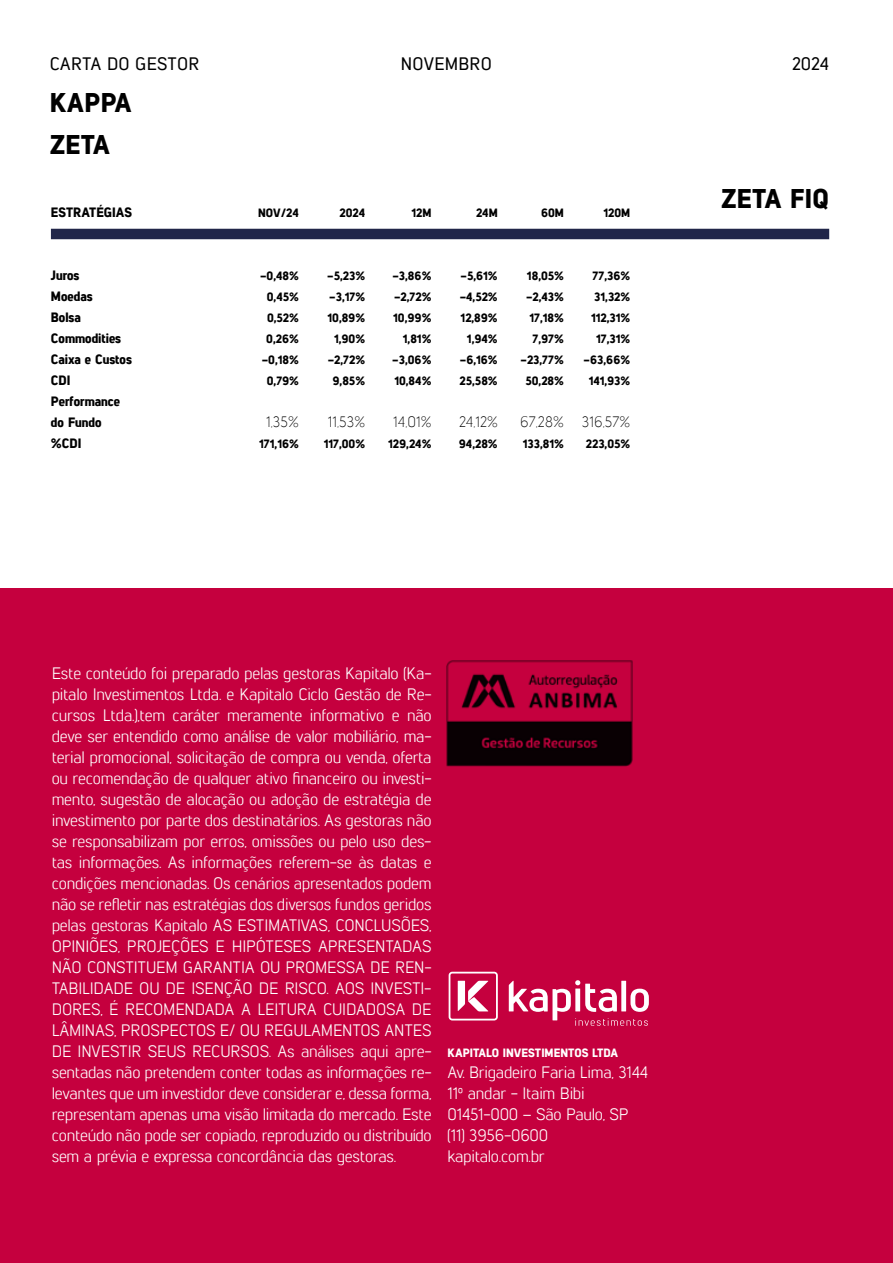
<style>
.page{position:relative;width:893px;height:1263px;background:#fff}
.page>*{position:absolute;margin:0;border:0;box-sizing:border-box;transform-origin:0 0}
.t1{font:800 27px/42px "Lintel";letter-spacing:.01em;color:#000}
.t2{font:18px "Lintel Regular 5";letter-spacing:.01em;color:#000}
.t3{font:16.5px/21px "Lintel";letter-spacing:-.015em;color:#fff;text-align:justify}
.t4{font:15px "Lintel Regular 4";color:#000}
.t5{font:800 13.5px/21px "Lintel";color:#000}
.t6{font:800 12px/21px "Lintel";color:#000;text-align:right}
.t7{font:800 12px "Lintel";color:#fff}
</style>
<div class="page">
<div style="left:0;top:589px;width:893px;height:674px;background:#c5003e"></div>
<svg style="left:449px;top:972px;width:49px;height:48px"></svg>
<svg style="left:509px;top:980px;width:140px;height:46px"></svg>
<img style="left:446px;top:660px;width:187px;height:107px">
<div style="left:51px;top:229px;width:778px;height:10px;background:#212649"></div>
<p class="t2" style="left:50px;top:51px;width:151px">CARTA DO GESTOR</p>
<p class="t2" style="left:401px;top:51px;width:93px">NOVEMBRO</p>
<p class="t2" style="left:792px;top:51px;width:39px">2024</p>
<h1 class="t1" style="left:50px;top:80px;width:84px">KAPPA<br>ZETA</h1>
<p class="t5" style="left:51px;top:201px;width:83px">ESTRATÉGIAS</p>
<p class="t6" style="left:258px;top:202px;width:42px">NOV/24</p>
<p class="t6" style="left:340px;top:202px;width:27px">2024</p>
<p class="t6" style="left:411px;top:202px;width:22px">12M</p>
<p class="t6" style="left:476px;top:202px;width:23px">24M</p>
<p class="t5" style="left:51px;top:264px;width:83px">Juros<br>Moedas<br>Bolsa<br>Commodities<br>Caixa e Custos<br>CDI<br>Performance do Fundo %CDI</p>
<p class="t6" style="left:260px;top:265px;width:40px;text-align:center">-0,48%<br>0,45%<br>0,52%<br>0,26% -0,18%<br>0,79%</p>
<p class="t4" style="left:266px;top:412px;width:34px">1,35%</p>
<p class="t6" style="left:259px;top:433px;width:41px">171,16%</p>
<p class="t6" style="left:327px;top:265px;width:39px;text-align:center">-5,23% -3,17%<br>10,89%<br>1,90% -2,72%<br>9,85%</p>
<p class="t4" style="left:328px;top:412px;width:39px">11,53%</p>
<p class="t6" style="left:324px;top:433px;width:43px">117,00%</p>
<p class="t6" style="left:392px;top:265px;width:41px">-3,86% -2,72%<br>10,99%<br>1,81% -3,06%<br>10,84%</p>
<p class="t4" style="left:393px;top:412px;width:40px">14,01%</p>
<p class="t6" style="left:388px;top:433px;width:45px">129,24%</p>
<p class="t6" style="left:459px;top:265px;width:40px">-5,61% -4,52%<br>12,89%<br>1,94% -6,16%<br>25,58%</p>
<p class="t4" style="left:459px;top:412px;width:40px">24,12%</p>
<p class="t6" style="left:459px;top:433px;width:40px">94,28%</p>
<p class="t6" style="left:541px;top:201px;width:24px">60M</p>
<p class="t6" style="left:603px;top:202px;width:28px">120M</p>
<p class="t6" style="left:521px;top:265px;width:45px">18,05% -2,43%<br>17,18%<br>7,97% -23,77%<br>50,28%</p>
<p class="t4" style="left:520px;top:412px;width:45px">67,28%</p>
<p class="t6" style="left:523px;top:433px;width:43px">133,81%</p>
<p class="t6" style="left:584px;top:265px;width:48px">77,36%<br>31,32%<br>112,31%<br>17,31% -63,66%<br>141,93%</p>
<p class="t4" style="left:582px;top:412px;width:50px">316,57%</p>
<p class="t6" style="left:586px;top:433px;width:46px">223,05%</p>
<h1 class="t1" style="left:721px;top:176px;width:109px">ZETA FIQ</h1>
<p class="t3" style="left:52px;top:662px;width:381px">Este conteúdo foi preparado pelas gestoras Kapitalo (Ka&shy;pitalo Investimentos Ltda. e Kapitalo Ciclo Gestão de Re&shy;cursos Ltda.),tem caráter meramente informativo e não deve ser entendido como análise de valor mobiliário, ma&shy;terial promocional, solicitação de compra ou venda, oferta ou recomendação de qualquer ativo financeiro ou investi&shy;mento, sugestão de alocação ou adoção de estratégia de investimento por parte dos destinatários. As gestoras não se responsabilizam por erros, omissões ou pelo uso des&shy;tas informações. As informações referem-se às datas e condições mencionadas. Os cenários apresentados podem não se refletir nas estratégias dos diversos fundos geridos pelas gestoras Kapitalo AS ESTIMATIVAS, CONCLUSÕES, OPINIÕES, PROJEÇÕES E HIPÓTESES APRESENTADAS NÃO CONSTITUEM GARANTIA OU PROMESSA DE REN-TABILIDADE OU DE ISENÇÃO DE RISCO. AOS INVESTI-DORES, É RECOMENDADA A LEITURA CUIDADOSA DE LÂMINAS, PROSPECTOS E/ OU REGULAMENTOS ANTES DE INVESTIR SEUS RECURSOS. As análises aqui apre&shy;sentadas não pretendem conter todas as informações re&shy;levantes que um investidor deve considerar e, dessa forma, representam apenas uma visão limitada do mercado. Este conteúdo não pode ser copiado, reproduzido ou distribuído sem a prévia e expressa concordância das gestoras.</p>
<p class="t7" style="left:448px;top:1044px;width:172px">KAPITALO INVESTIMENTOS LTDA</p>
<p class="t3" style="left:448px;top:1061px;width:202px;text-align:left">Av. Brigadeiro Faria Lima, 3144<br>11º andar - Itaim Bibi<br>01451-000 – São Paulo, SP (11) 3956-0600 kapitalo.com.br</p>
</div>
